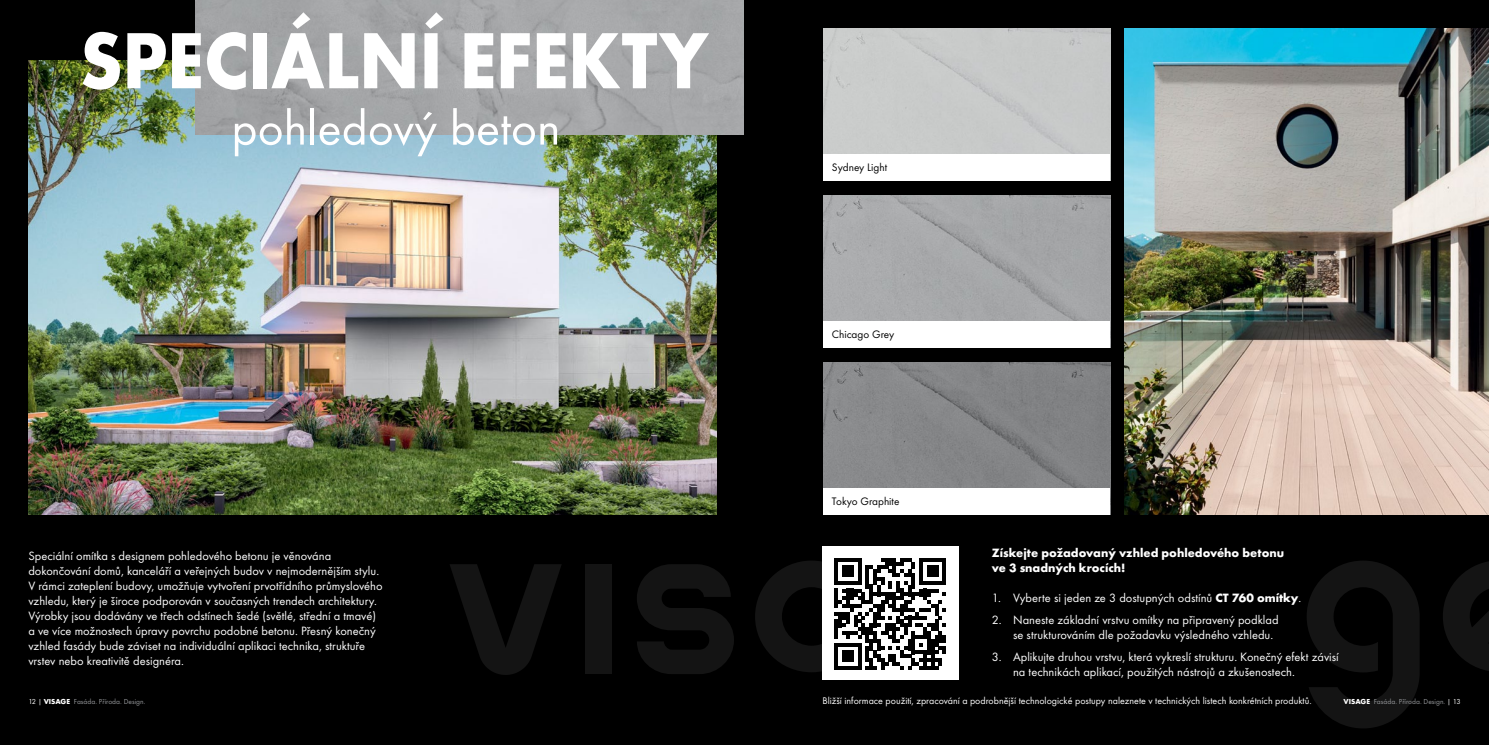
<style>
.page{position:relative;width:1489px;height:745px;background:#fff}
.page>*{position:absolute;margin:0;border:0;box-sizing:border-box;transform-origin:0 0}
.t1{font:700 82.5px "Futura TOT";letter-spacing:-.01em;color:#fff;scale:.92 1}
.t2{font:50px "Futura TOT";color:#fff}
.t3{font:12.5px/15px "Futura TOT";color:#fff}
.t4{font:700 12.5px/15px "Futura TOT";color:#fff}
.t5{font:11.25px "Futura TOT";color:#000}
.t6{font:10px "Futura TOT";color:#fff}
.t7{font:7.5px "Futura TOT";color:#939598}
.s1{font-weight:700}
.s2{color:#fff}
.s3{font-weight:700;color:#fff}
</style>
<div class="page">
<div style="left:0;top:0;width:744px;height:744px;background:#000"></div>
<img style="left:28px;top:60px;width:688px;height:454px">
<div style="left:196px;top:0;width:548px;height:135px;background:#a5a6a8"></div>
<svg style="left:450px;top:564px;width:111px;height:110px"></svg>
<div style="left:585px;top:563px;width:26px;height:110px;background:#141414"></div>
<svg style="left:637px;top:564px;width:97px;height:109px"></svg>
<div style="left:744px;top:0;width:744px;height:744px;background:#000"></div>
<img style="left:1124px;top:29px;width:364px;height:485px">
<div style="left:823px;top:29px;width:287px;height:125px;background:#c8cac9"></div>
<div style="left:823px;top:195px;width:287px;height:125px;background:#a7a8aa"></div>
<img style="left:823px;top:362px;width:287px;height:152px">
<div style="left:823px;top:154px;width:287px;height:27px;background:#fff"></div>
<div style="left:823px;top:487px;width:286px;height:27px;background:#fff"></div>
<div style="left:823px;top:320px;width:287px;height:27px;background:#fff"></div>
<div style="left:822px;top:545px;width:137px;height:134px;background:#fff"></div>
<svg style="left:755px;top:558px;width:191px;height:122px"></svg>
<svg style="left:1307px;top:561px;width:112px;height:167px"></svg>
<svg style="left:1443px;top:562px;width:45px;height:109px"></svg>
<h1 class="t1" style="left:79px;top:9px;width:685px">SPECIÁLNÍ EFEKTY</h1>
<h2 class="t2" style="left:231px;top:98px;width:330px">pohledový beton</h2>
<p class="t3" style="left:28px;top:547px;width:355px">Speciální omítka s designem pohledového betonu je věnována dokončování domů, kanceláří a veřejných budov v nejmodernějším stylu.<br>V rámci zateplení budovy, umožňuje vytvoření prvotřídního průmyslového vzhledu, který je široce podporován v současných trendech architektury.<br>Výrobky jsou dodávány ve třech odstínech šedé (světlé, střední a tmavé) a ve více možnostech úpravy povrchu podobné betonu. Přesný konečný vzhled fasády bude záviset na individuální aplikaci technika, struktuře vrstev nebo kreativitě designéra.</p>
<p class="t5" style="left:831px;top:160px;width:57px">Sydney Light</p>
<p class="t5" style="left:831px;top:327px;width:64px">Chicago Grey</p>
<p class="t5" style="left:831px;top:494px;width:69px">Tokyo Graphite</p>
<p class="t4" style="left:991px;top:544px;width:294px">Získejte požadovaný vzhled pohledového betonu ve 3 snadných krocích!</p>
<p class="t3" style="left:991px;top:589px;width:311px">1. Vyberte si jeden ze 3 dostupných odstínů <span class="s1">CT 760 omítky</span>.</p>
<p class="t3" style="left:1013px;top:611px;width:267px;text-indent:-21px">2. Naneste základní vrstvu omítky na připravený podklad se strukturováním dle požadavku výsledného vzhledu.</p>
<p class="t3" style="left:1013px;top:648px;width:327px;text-indent:-21px">3. Aplikujte druhou vrstvu, která vykreslí strukturu. Konečný efekt závisí na technikách aplikací, použitých nástrojů a zkušenostech.</p>
<p class="t7" style="left:28px;top:696px;width:118px"><span class="s2">12 |</span> <span class="s3">VISAGE</span> Fasáda. Příroda. Design.</p>
<p class="t6" style="left:822px;top:694px;width:490px">Bližší informace použití, zpracování a podrobnější technologické postupy naleznete v technických listech konkrétních produktů.</p>
<p class="t7" style="left:1343px;top:697px;width:119px"><span class="s3">VISAGE</span> Fasáda. Příroda. Design. <span class="s2">| 13</span></p>
</div>
